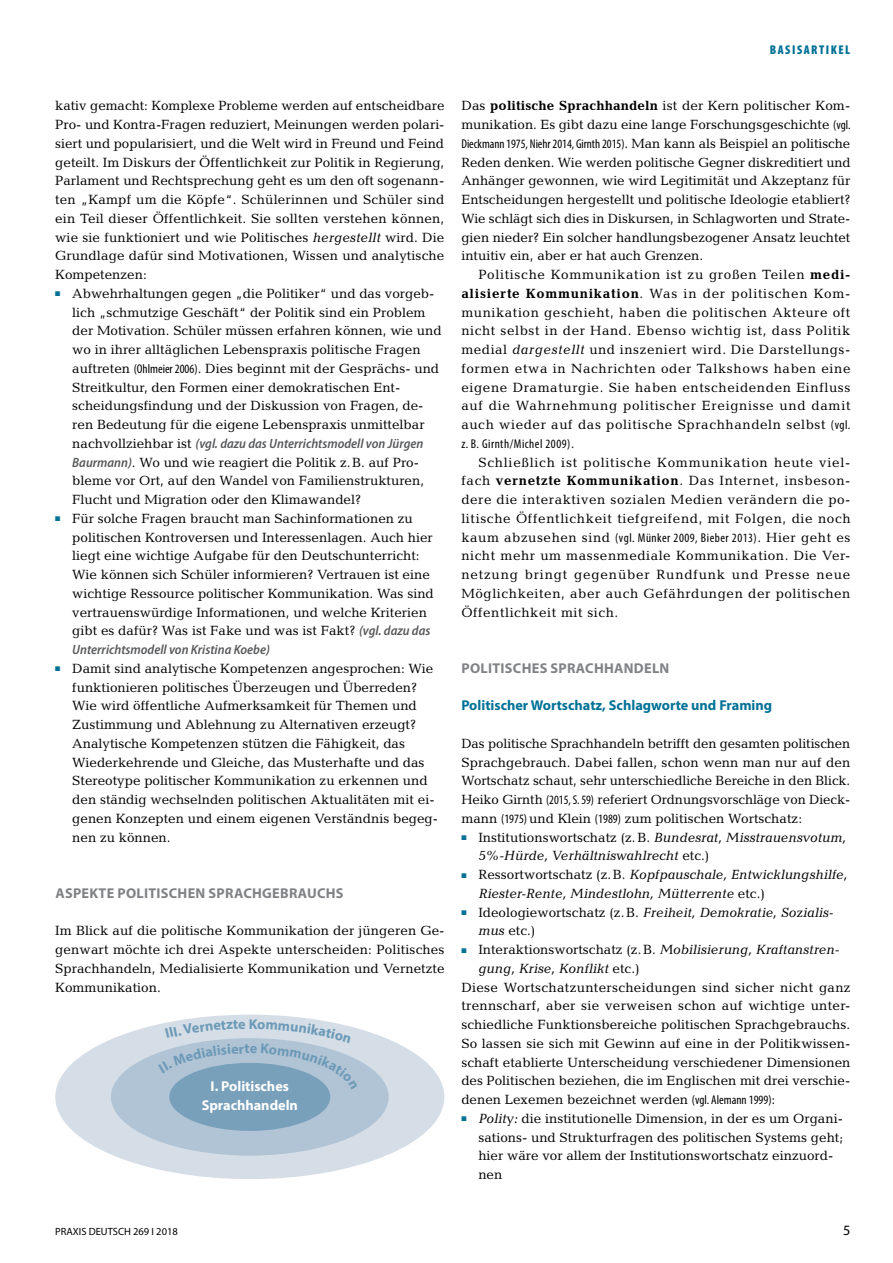
<style>
.page{position:relative;width:893px;height:1263px;background:#fff}
.page>*{position:absolute;margin:0;border:0;box-sizing:border-box;transform-origin:0 0}
.t1{font:700 14.25px "Myriad Pro";letter-spacing:.02em;color:#808285}
.t2{font:700 14.25px "Myriad Pro";color:#007196}
.t3{font:700 14.25px/18.8px "Myriad Pro";color:#fff;text-align:center}
.t4{font:14.25px "Myriad Pro";color:#000}
.t5{font:700 14.25px "Myriad Pro";color:#6d9ab7}
.t6{font:13.5px/18.8px "Candida Std";color:#000}
.t7{font:italic 13.5px/18.8px "Candida Std";color:#000}
.t8{font:13.5px "Candida Std";letter-spacing:.02em;color:#000}
.t9{font:italic 600 semi-condensed 13.5px "Myriad Pro";color:#58595b}
.t10{font:condensed 12.75px "Myriad Pro";color:#000}
.t11{font:condensed 12.75px "Myriad Pro";letter-spacing:.04em;color:#000}
.t12{font:900 condensed 12.75px "Myriad Pro";letter-spacing:.12em;color:#007196}
.t13{font:10.5px "Myriad Pro";color:#000}
.s1{font-style:italic}
.s2{color:#007196}
.s3{font-family:"Myriad Pro";font-stretch:condensed;font-size:12.75px}
.s4{font-family:"Candida Std";font-weight:400;font-style:normal;font-stretch:normal;color:#000}
.s5{font-family:"Myriad Pro";font-weight:600;font-style:italic;font-stretch:semi-condensed;color:#58595b}
.s6{font-weight:700}
.s7{font-family:"Candida Std";font-stretch:normal;font-size:13.5px}
.s8{font-style:normal}
</style>
<div class="page">
<div style="left:55px;top:1015px;width:389px;height:164px;background:#d5dee7;border-radius:50%"></div>
<div style="left:111px;top:1038px;width:278px;height:117px;background:#b1c4d5;border-radius:50%"></div>
<div style="left:169px;top:1063px;width:161px;height:68px;background:#78a0bb;border-radius:50%"></div>
<svg style="left:158px;top:1020px;width:200px;height:69px"></svg>
<p class="t12" style="left:770px;top:43px;width:82px">BASISARTIKEL</p>
<p class="t6" style="left:55px;top:96px;width:391px;text-align:justify">kativ gemacht: Komplexe Probleme werden auf entscheidbare Pro- und Kontra-Fragen reduziert, Meinungen werden polari&shy;siert und popularisiert, und die Welt wird in Freund und Feind geteilt. Im Diskurs der Öffentlichkeit zur Politik in Regierung, Parlament und Rechtsprechung geht es um den oft sogenann&shy;ten „Kampf um die Köpfe“. Schülerinnen und Schüler sind ein Teil dieser Öffentlichkeit. Sie sollten verstehen können, wie sie funktioniert und wie Politisches <span class="s1">hergestellt</span> wird. Die Grundlage dafür sind Motivationen, Wissen und analytische Kompetenzen:</p>
<p class="t6" style="left:72px;top:284px;width:371px;text-indent:-17px"><span class="s2">■</span> Abwehrhaltungen gegen „die Politiker“ und das vorgeb&shy;lich „schmutzige Geschäft“ der Politik sind ein Problem der Motivation. Schüler müssen erfahren können, wie und wo in ihrer alltäglichen Lebenspraxis politische Fragen auftreten <span class="s3">(Ohlmeier 2006)</span>. Dies beginnt mit der Gesprächs- und Streitkultur, den Formen einer demokratischen Ent&shy;scheidungsfindung und der Diskussion von Fragen, de&shy;ren Bedeutung für die eigene Lebenspraxis unmittelbar</p>
<p class="t9" style="left:72px;top:436px;width:353px"><span class="s4">nachvollziehbar ist</span> (vgl. dazu das Unterrichtsmodell von Jürgen</p>
<p class="t6" style="left:72px;top:453px;width:353px"><span class="s5">Baurmann)</span>. Wo und wie reagiert die Politik z.B. auf Pro&shy;bleme vor Ort, auf den Wandel von Familienstrukturen,<br>Flucht und Migration oder den Klimawandel?</p>
<p class="t6" style="left:72px;top:509px;width:363px;text-indent:-17px"><span class="s2">■</span> Für solche Fragen braucht man Sachinformationen zu politischen Kontroversen und Interessenlagen. Auch hier liegt eine wichtige Aufgabe für den Deutschunterricht:<br>Wie können sich Schüler informieren? Vertrauen ist eine wichtige Ressource politischer Kommunikation. Was sind vertrauenswürdige Informationen, und welche Kriterien gibt es dafür? Was ist Fake und was ist Fakt? <span class="s5">(vgl. dazu das</span></p>
<p class="t9" style="left:72px;top:642px;width:199px">Unterrichtsmodell von Kristina Koebe)</p>
<p class="t6" style="left:72px;top:659px;width:367px;text-indent:-17px"><span class="s2">■</span> Damit sind analytische Kompetenzen angesprochen: Wie funktionieren politisches Überzeugen und Überreden?<br>Wie wird öffentliche Aufmerksamkeit für Themen und Zustimmung und Ablehnung zu Alternativen erzeugt?<br>Analytische Kompetenzen stützen die Fähigkeit, das Wiederkehrende und Gleiche, das Musterhafte und das Stereotype politischer Kommunikation zu erkennen und den ständig wechselnden politischen Aktualitäten mit ei&shy;genen Konzepten und einem eigenen Verständnis begeg&shy;nen zu können.</p>
<p class="t1" style="left:55px;top:884px;width:290px">ASPEKTE POLITISCHEN SPRACHGEBRAUCHS</p>
<p class="t6" style="left:55px;top:921px;width:391px;text-align:justify">Im Blick auf die politische Kommunikation der jüngeren Ge&shy;genwart möchte ich drei Aspekte unterscheiden: Politisches Sprachhandeln, Medialisierte Kommunikation und Vernetzte Kommunikation.</p>
<p class="t5" style="left:249px;top:1014px;width:10px">K</p>
<p class="t3" style="left:202px;top:1076px;width:98px">I. Politisches<br>Sprachhandeln</p>
<p class="t6" style="left:461px;top:96px;width:391px">Das <span class="s6">politische Sprachhandeln</span> ist der Kern politischer Kom&shy;munikation. Es gibt dazu eine lange Forschungsgeschichte <span class="s3">(vgl.</span></p>
<p class="t10" style="left:461px;top:136px;width:390px">Dieckmann 1975, Niehr 2014, Girnth 2015)<span class="s7">. Man kann als Beispiel an politische</span></p>
<p class="t6" style="left:461px;top:153px;width:391px;text-align:justify">Reden denken. Wie werden politische Gegner diskreditiert und Anhänger gewonnen, wie wird Legitimität und Akzeptanz für Entscheidungen hergestellt und politische Ideologie etabliert?<br>Wie schlägt sich dies in Diskursen, in Schlagworten und Strate&shy;gien nieder? Ein solcher handlungsbezogener Ansatz leuchtet intuitiv ein, aber er hat auch Grenzen.</p>
<p class="t6" style="left:461px;top:265px;width:391px;text-align:justify;text-indent:17px">Politische Kommunikation ist zu großen Teilen <span class="s6">medi&shy;alisierte Kommunikation</span>. Was in der politischen Kom&shy;munikation geschieht, haben die politischen Akteure oft nicht selbst in der Hand. Ebenso wichtig ist, dass Politik medial <span class="s1">dargestellt</span> und inszeniert wird. Die Darstellungs&shy;formen etwa in Nachrichten oder Talkshows haben eine eigene Dramaturgie. Sie haben entscheidenden Einfluss auf die Wahrnehmung politischer Ereignisse und damit auch wieder auf das politische Sprachhandeln selbst <span class="s3">(vgl.</span></p>
<p class="t11" style="left:461px;top:436px;width:115px">z. B. Girnth/Michel 2009)<span class="s7">.</span></p>
<p class="t6" style="left:461px;top:453px;width:391px;text-align:justify;text-indent:17px">Schließlich ist politische Kommunikation heute viel&shy;fach <span class="s6">vernetzte Kommunikation</span>. Das Internet, insbeson&shy;dere die interaktiven sozialen Medien verändern die po&shy;litische Öffentlichkeit tiefgreifend, mit Folgen, die noch kaum abzusehen sind <span class="s3">(vgl. Münker 2009, Bieber 2013)</span>. Hier geht es nicht mehr um massenmediale Kommunikation. Die Ver&shy;netzung bringt gegenüber Rundfunk und Presse neue Möglichkeiten, aber auch Gefährdungen der politischen Öffentlichkeit mit sich.</p>
<p class="t1" style="left:461px;top:659px;width:209px">POLITISCHES SPRACHHANDELN</p>
<p class="t2" style="left:461px;top:696px;width:312px">Politischer Wortschatz, Schlagworte und Framing</p>
<p class="t6" style="left:461px;top:734px;width:391px;text-align:justify">Das politische Sprachhandeln betrifft den gesamten politischen Sprachgebrauch. Dabei fallen, schon wenn man nur auf den Wortschatz schaut, sehr unterschiedliche Bereiche in den Blick.<br>Heiko Girnth <span class="s3">(2015, S. 59)</span> referiert Ordnungsvorschläge von Dieck&shy;mann <span class="s3">(1975)</span> und Klein <span class="s3">(1989)</span> zum politischen Wortschatz:</p>
<p class="t7" style="left:478px;top:827px;width:369px;text-indent:-17px"><span class="s2">■</span> <span class="s8">Institutionswortschatz (z.B.</span> Bundesrat, Misstrauensvotum,<br>5%-Hürde, Verhältniswahlrecht <span class="s8">etc.)</span></p>
<p class="t7" style="left:478px;top:865px;width:370px;text-indent:-17px"><span class="s2">■</span> <span class="s8">Ressortwortschatz (z.B.</span> Kopfpauschale, Entwicklungshilfe,<br>Riester-Rente, Mindestlohn, Mütterrente <span class="s8">etc.)</span></p>
<p class="t7" style="left:478px;top:902px;width:356px;text-indent:-17px"><span class="s2">■</span> <span class="s8">Ideologiewortschatz (z.B.</span> Freiheit, Demokratie, Sozialis&shy;mus <span class="s8">etc.)</span></p>
<p class="t6" style="left:461px;top:940px;width:379px"><span class="s2">■</span> Interaktionswortschatz (z.B. <span class="s1">Mobilisierung, Kraftanstren-</span></p>
<p class="t7" style="left:478px;top:959px;width:163px">gung, Krise, Konflikt <span class="s8">etc.)</span></p>
<p class="t8" style="left:461px;top:979px;width:391px">Diese Wortschatzunterscheidungen sind sicher nicht ganz</p>
<p class="t8" style="left:461px;top:998px;width:391px">trennscharf, aber sie verweisen schon auf wichtige unter-</p>
<p class="t6" style="left:461px;top:1015px;width:390px">schiedliche Funktionsbereiche politischen Sprachgebrauchs.</p>
<p class="t6" style="left:461px;top:1034px;width:390px">So lassen sie sich mit Gewinn auf eine in der Politikwissen-</p>
<p class="t6" style="left:461px;top:1053px;width:391px">schaft etablierte Unterscheidung verschiedener Dimensionen</p>
<p class="t6" style="left:461px;top:1071px;width:391px">des Politischen beziehen, die im Englischen mit drei verschie-</p>
<p class="t6" style="left:461px;top:1090px;width:315px">denen Lexemen bezeichnet werden <span class="s3">(vgl. Alemann 1999)</span>:</p>
<p class="t6" style="left:478px;top:1109px;width:366px;text-indent:-17px"><span class="s2">■</span> <span class="s1">Polity:</span> die institutionelle Dimension, in der es um Organi&shy;sations- und Strukturfragen des politischen Systems geht; hier wäre vor allem der Institutionswortschatz einzuord&shy;nen</p>
<p class="t13" style="left:55px;top:1225px;width:124px">PRAXIS DEUTSCH 269 I 2018</p>
<p class="t4" style="left:843px;top:1222px;width:9px">5</p>
</div>
